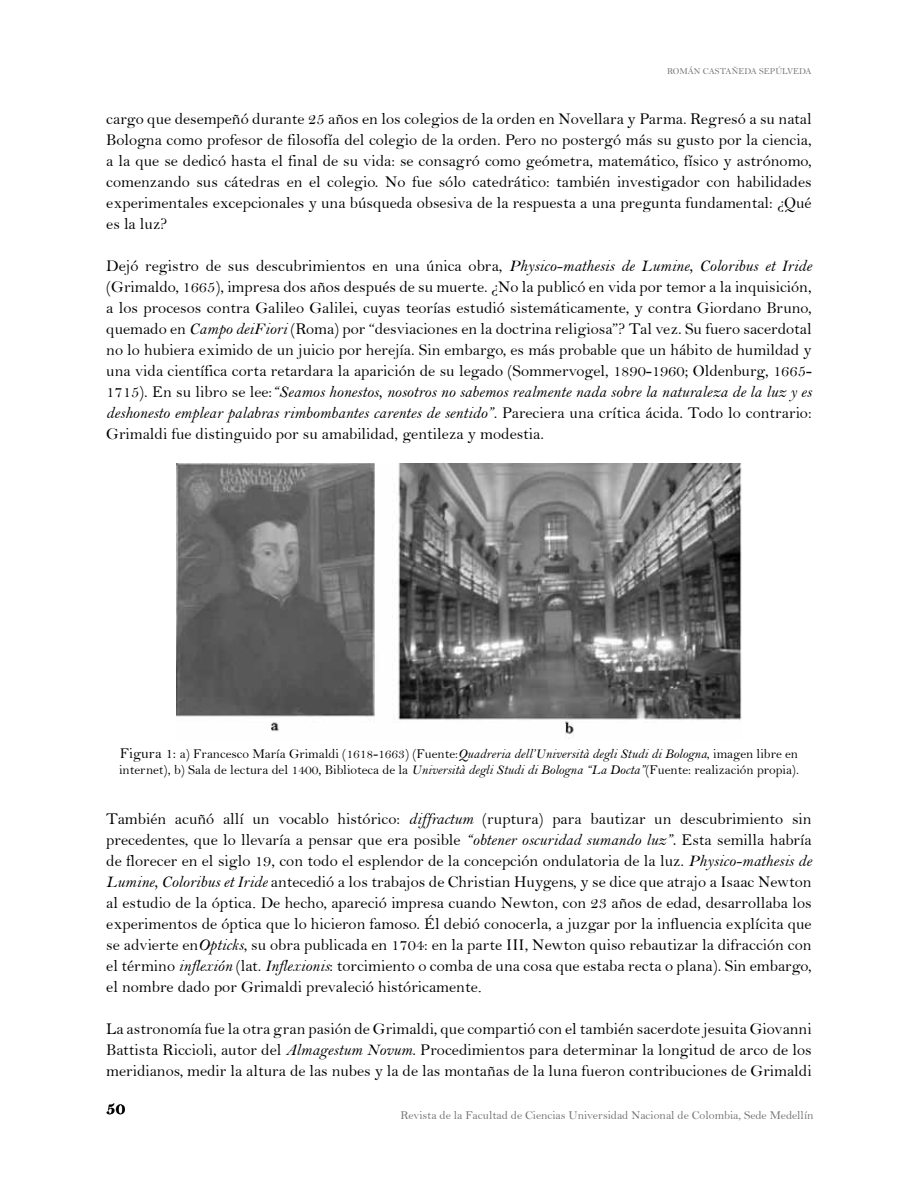
<style>
.page{position:relative;width:918px;height:1188px;background:#fff}
.page>*{position:absolute;margin:0;border:0;box-sizing:border-box;transform-origin:0 0}
.t1{font:18px "Bell MT Bold";color:#000}
.t2{font:16.5px/21px "Bell";color:#000;text-align:justify}
.t3{font:16.5px/21px "Bell MT Italic";color:#000}
.t4{font:13.5px/16.2px "Bell";color:#000}
.t5{font:12px "Bell";color:#707172}
.t6{font:9px "Bell";color:#707172}
.s1{font-family:"Bell MT Italic"}
.s2{font-family:"Bell"}
.s3{font-size:15px}
.s4{font-family:"Times New Roman"}
</style>
<div class="page">
<img style="left:177px;top:463px;width:564px;height:276px">
<p class="t6" style="left:667px;top:66px;width:146px">ROMÁN CASTAÑEDA SEPÚLVEDA</p>
<p class="t2" style="left:106px;top:108px;width:707px">cargo que desempeñó durante 25 años en los colegios de la orden en Novellara y Parma. Regresó a su natal Bologna como profesor de filosofía del colegio de la orden. Pero no postergó más su gusto por la ciencia, a la que se dedicó hasta el final de su vida: se consagró como geómetra, matemático, físico y astrónomo, comenzando sus cátedras en el colegio. No fue sólo catedrático: también investigador con habilidades experimentales excepcionales y una búsqueda obsesiva de la respuesta a una pregunta fundamental: ¿Qué es la luz?</p>
<p class="t2" style="left:106px;top:255px;width:707px">Dejó registro de sus descubrimientos en una única obra, <span class="s1">Physico-mathesis de Lumine, Coloribus et Iride </span>(Grimaldo, 1665), impresa dos años después de su muerte. ¿No la publicó en vida por temor a la inquisición, a los procesos contra Galileo Galilei, cuyas teorías estudió sistemáticamente, y contra Giordano Bruno, quemado en <span class="s1">Campo deiFiori</span> (Roma) por “desviaciones en la doctrina religiosa”? Tal vez. Su fuero sacerdotal no lo hubiera eximido de un juicio por herejía. Sin embargo, es más probable que un hábito de humildad y una vida científica corta retardara la aparición de su legado (Sommervogel, 1890-1960; Oldenburg, 1665-</p>
<p class="t3" style="left:106px;top:381px;width:707px"><span class="s2">1715). En su libro se lee:</span>“Seamos honestos, nosotros no sabemos realmente nada sobre la naturaleza de la luz y es deshonesto emplear palabras rimbombantes carentes de sentido”<span class="s2">. Pareciera una crítica ácida. Todo lo contrario:</span></p>
<p class="t2" style="left:106px;top:423px;width:439px">Grimaldi fue distinguido por su amabilidad, gentileza y modestia.</p>
<p class="t4" style="left:119px;top:745px;width:681px"><span class="s3">Figura 1:</span> a) Francesco María Grimaldi (1618-1663) (Fuente:<span class="s1">Quadreria dell’Università degli Studi di Bologna</span>, imagen libre en internet), b) Sala de lectura del 1400, Biblioteca de la <span class="s1">Università degli Studi di Bologna “La Docta”</span>(Fuente: realización propia).</p>
<p class="t2" style="left:106px;top:809px;width:707px">También acuñó allí un vocablo histórico: <span class="s1">diffractum</span> (ruptura) para bautizar un descubrimiento sin precedentes, que lo llevaría a pensar que era posible <span class="s1">“obtener oscuridad sumando luz”.</span> Esta semilla habría de florecer en el siglo 19, con todo el esplendor de la concepción ondulatoria de la luz. <span class="s1">Physico-mathesis de Lumine, Coloribus et Iride</span> antecedió a los trabajos de Christian Huygens, y se dice que atrajo a Isaac Newton al estudio de la óptica<span class="s4">.</span> De hecho, apareció impresa cuando Newton, con 23 años de edad, desarrollaba los experimentos de óptica que lo hicieron famoso. Él debió conocerla, a juzgar por la influencia explícita que se advierte en<span class="s1">Opticks</span>, su obra publicada en 1704: en la parte III, Newton quiso rebautizar la difracción con el término <span class="s1">inflexión</span> (lat. <span class="s1">Inflexionis</span>: torcimiento o comba de una cosa que estaba recta o plana). Sin embargo, el nombre dado por Grimaldi prevaleció históricamente<span class="s4">.</span></p>
<p class="t2" style="left:106px;top:1019px;width:707px">La astronomía fue la otra gran pasión de Grimaldi, que compartió con el también sacerdote jesuita Giovanni Battista Riccioli, autor del <span class="s1">Almagestum Novum</span>. Procedimientos para determinar la longitud de arco de los meridianos, medir la altura de las nubes y la de las montañas de la luna fueron contribuciones de Grimaldi</p>
<p class="t1" style="left:106px;top:1097px;width:21px">50</p>
<p class="t5" style="left:401px;top:1108px;width:414px">Revista de la Facultad de Ciencias Universidad Nacional de Colombia, Sede Medellín</p>
</div>
